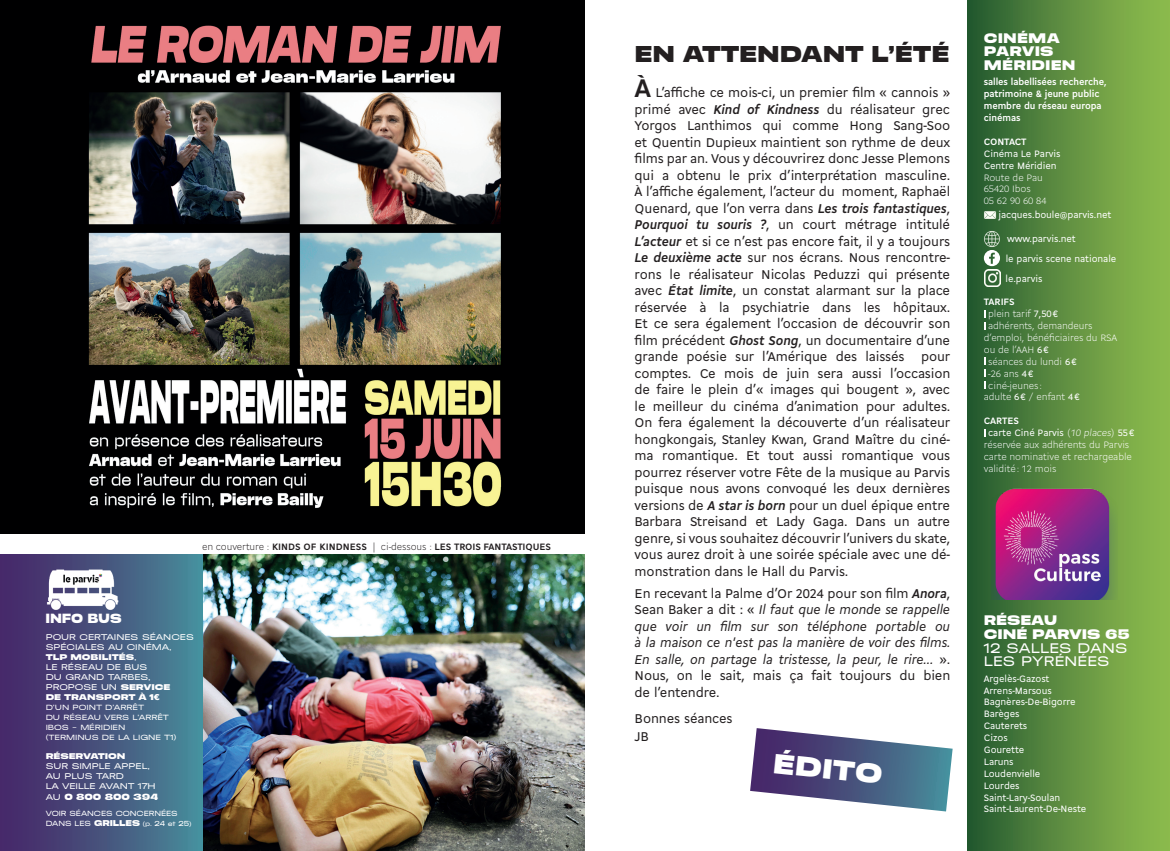
<style>
.page{position:relative;width:1170px;height:851px;background:#fff}
.page>*{position:absolute;margin:0;border:0;box-sizing:border-box;transform-origin:0 0}
.t1{font:900 23.75px "Media Sans Text Extended";color:#fff}
.TITRE{font:900 19.62px "Media Sans Text Extended";letter-spacing:-.01em;color:#231f20}
.TITRE-2{font:13.75px/16.5px "Cogito";letter-spacing:-.01em;color:#231f20;text-align:justify}
.TITRE-3{font:italic 13.75px/16.5px "Cogito";letter-spacing:-.01em;color:#231f20;text-align:justify}
.TITRE-4{font:300 11.88px/13.8px "Media Sans Text Extended";letter-spacing:.005em;color:#fff}
.TITRE-5{font:900 11.88px/13.8px "Media Sans Text Extended";letter-spacing:.01em;color:#fff}
.INFOS_PRATIQUE{font:900 11.88px/13.8px "Media Sans Text Extended";letter-spacing:-.01em;color:#fff}
.t2{font:900 11.38px "Media Sans Text Extended";letter-spacing:-.01em;color:#fff;scale:.91 1}
.INFOS_PRATIQUE-2{font:10px/11.9px "Cogito";letter-spacing:-.01em;color:#fff}
.INFOS_PRATIQUE-3{font:300 10px/11.9px "Cogito";letter-spacing:-.01em;color:#fff}
.INFOS_PRATIQUE-4{font:700 10px/11.9px "Cogito";letter-spacing:-.01em;color:#fff}
.t3{font:700 10px "Cogito";letter-spacing:-.01em;color:#231f20}
.t4{font:900 7.75px "Media Sans Text Extended";letter-spacing:-.01em;color:#fff;scale:1.05 1}
.t5{font:300 7.12px/10px "Media Sans Text Extended";letter-spacing:-.01em;color:#fff;scale:1.05 1}
.t6{font:300 6.38px/10px "Media Sans Text Extended";letter-spacing:-.01em;color:#fff;scale:1.05 1}
.t7{font:300 6.38px/10px "Media Sans Text Extended";letter-spacing:-.01em;color:#fff}
.s1{font-weight:300}
.s2{font-weight:900}
.s3{font-family:"Arial";font-weight:900;font-size:8.25px}
.s4{font-weight:300;font-size:7.12px}
.s5{font-weight:900;font-size:7.25px}
.s6{font-size:5.62px}
.s7{font-size:6.25px}
.s8{font-weight:700;font-size:27.5px}
.s9{font-weight:700;font-style:italic}
.s10{font-style:normal}
.s11{font-weight:700}
.s12{font-weight:400}
</style>
<div class="page">
<div style="left:967px;top:0;width:202px;height:850px;background:linear-gradient(to right,#275b32,#93c04f)"></div>
<svg style="left:983px;top:250px;width:16px;height:16px"></svg>
<svg style="left:983px;top:310px;width:2px;height:19px"></svg>
<svg style="left:983px;top:357px;width:2px;height:31px"></svg>
<svg style="left:983px;top:429px;width:2px;height:7px"></svg>
<img style="left:984px;top:270px;width:16px;height:16px">
<img style="left:991px;top:480px;width:126px;height:119px">
<img style="left:983px;top:231px;width:16px;height:16px">
<img style="left:981px;top:207px;width:16px;height:16px">
<svg style="left:750px;top:728px;width:202px;height:83px"></svg>
<img style="left:202px;top:555px;width:383px;height:295px">
<div style="left:0;top:555px;width:202px;height:295px;background:linear-gradient(to right,#462165,#478a99)"></div>
<img style="left:35px;top:561px;width:97px;height:54px">
<div style="left:0;top:0;width:585px;height:533px;background:#000001"></div>
<img style="left:88px;top:25px;width:414px;height:483px">
<p class="t3" style="left:202px;top:539px;width:350px"><span class="s1">en couverture :</span> KINDS OF KINDNESS <span class="s1">| ci-dessous :</span> LES TROIS FANTASTIQUES</p>
<p class="t2" style="left:45px;top:609px;width:85px">INFO BUS</p>
<p class="t5" style="left:46px;top:631px;width:142px">POUR CERTAINES SÉANCES<br>SPÉCIALES AU CINÉMA,<br><span class="s2">TLP MOBILITÉS</span>,<br>LE RÉSEAU DE BUS<br>DU GRAND TARBES,<br>PROPOSE UN <span class="s2">SERVICE<br>DE TRANSPORT À 1</span><span class="s3">€</span></p>
<p class="t6" style="left:46px;top:701px;width:126px">D’UN POINT D’ARRÊT<br>DU RÉSEAU VERS L’ARRÊT<br>IBOS – MÉRIDIEN (TERMINUS DE LA LIGNE T1)</p>
<p class="t5" style="left:46px;top:750px;width:106px"><span class="s2">RÉSERVATION<br></span>SUR SIMPLE APPEL,<br>AU PLUS TARD<br>LA VEILLE AVANT 17H</p>
<p class="t4" style="left:46px;top:790px;width:108px"><span class="s4">AU</span> 0 800 800 394</p>
<p class="t7" style="left:46px;top:807px;width:147px">VOIR SÉANCES CONCERNÉES<br>DANS LES <span class="s5">GRILLES</span> <span class="s6">(p.</span> <span class="s7">24</span> <span class="s6">et</span> <span class="s7">25</span><span class="s6">)</span></p>
<p class="TITRE" style="left:634px;top:38px;width:316px">EN ATTENDANT L’ÉTÉ</p>
<p class="TITRE-2" style="left:634px;top:83px;width:317px"><span class="s8">À</span> L’affiche ce mois-ci, un premier film « cannois » primé avec <span class="s9">Kind of Kindness</span> du réalisateur grec Yorgos Lanthimos qui comme Hong Sang-Soo et Quentin Dupieux maintient son rythme de deux films par an. Vous y découvrirez donc Jesse Plemons qui a obtenu le prix d’interprétation masculine.<br>À l’affiche également, l’acteur du moment, Raphaël Quenard, que l’on verra dans <span class="s9">Les trois fantastiques</span>, <span class="s9">Pourquoi tu souris ?</span>, un court métrage intitulé <span class="s9">L’acteur</span> et si ce n’est pas encore fait, il y a toujours <span class="s9">Le deuxième acte</span> sur nos écrans. Nous rencontre&shy;rons le réalisateur Nicolas Peduzzi qui présente avec <span class="s9">État limite</span>, un constat alarmant sur la place réservée à la psychiatrie dans les hôpitaux.<br>Et ce sera également l’occasion de découvrir son film précédent <span class="s9">Ghost Song</span>, un documentaire d’une grande poésie sur l’Amérique des laissés pour comptes. Ce mois de juin sera aussi l’occasion de faire le plein d’« images qui bougent », avec le meilleur du cinéma d’animation pour adultes.<br>On fera également la découverte d’un réalisateur hongkongais, Stanley Kwan, Grand Maître du ciné&shy;ma romantique. Et tout aussi romantique vous pourrez réserver votre Fête de la musique au Parvis puisque nous avons convoqué les deux dernières versions de <span class="s9">A star is born</span> pour un duel épique entre Barbara Streisand et Lady Gaga. Dans un autre genre, si vous souhaitez découvrir l’univers du skate, vous aurez droit à une soirée spéciale avec une dé&shy;monstration dans le Hall du Parvis.</p>
<p class="TITRE-3" style="left:634px;top:584px;width:317px"><span class="s10">En recevant la Palme d’Or 2024 pour son film</span> <span class="s11">Anora</span><span class="s10">, Sean Baker a dit : «</span> Il faut que le monde se rappelle que voir un film sur son téléphone portable ou à la maison ce n'est pas la manière de voir des films.<br>En salle, on partage la tristesse, la peur, le rire... <span class="s10">».<br>Nous, on le sait, mais ça fait toujours du bien de l’entendre.</span></p>
<p class="TITRE-2" style="left:634px;top:709px;width:99px">Bonnes séances</p>
<p class="TITRE-2" style="left:634px;top:727px;width:16px">JB</p>
<h1 class="t1" style="left:775px;top:743px;width:112px;rotate:6deg">ÉDITO</h1>
<p class="TITRE-5" style="left:983px;top:30px;width:93px">CINÉMA<br>PARVIS<br>MÉRIDIEN</p>
<p class="INFOS_PRATIQUE-4" style="left:983px;top:76px;width:124px">salles labellisées recherche, patrimoine &amp; jeune public membre du réseau europa cinémas</p>
<p class="INFOS_PRATIQUE-2" style="left:983px;top:135px;width:78px"><span class="s11">CONTACT<br></span>Cinéma Le Parvis<br>Centre Méridien<br><span class="s1">Route de Pau<br>65420 Ibos</span></p>
<p class="INFOS_PRATIQUE-3" style="left:983px;top:194px;width:64px">05 62 90 60 84</p>
<p class="INFOS_PRATIQUE-2" style="left:998px;top:208px;width:114px">jacques.boule@parvis.net</p>
<p class="INFOS_PRATIQUE-2" style="left:1006px;top:232px;width:70px">www.parvis.net</p>
<p class="INFOS_PRATIQUE-2" style="left:1005px;top:252px;width:112px">le parvis scene nationale</p>
<p class="INFOS_PRATIQUE-2" style="left:1005px;top:272px;width:38px">le.parvis</p>
<p class="INFOS_PRATIQUE-4" style="left:983px;top:295px;width:32px">TARIFS</p>
<p class="INFOS_PRATIQUE-3" style="left:988px;top:307px;width:71px">plein tarif <span class="s12">7,50 €</span></p>
<p class="INFOS_PRATIQUE-3" style="left:983px;top:319px;width:135px;text-indent:4px">adhérents, demandeurs d’emploi, bénéficiaires du RSA ou de l’AAH <span class="s12">6 €</span></p>
<p class="INFOS_PRATIQUE-3" style="left:988px;top:355px;width:90px">séances du lundi <span class="s12">6 €</span></p>
<p class="INFOS_PRATIQUE-3" style="left:988px;top:367px;width:47px">-26 ans <span class="s12">4 €</span></p>
<p class="INFOS_PRATIQUE-3" style="left:983px;top:378px;width:97px;text-indent:4px">ciné-jeunes :<br>adulte <span class="s12">6 €</span> / enfant <span class="s12">4 €</span></p>
<p class="INFOS_PRATIQUE-4" style="left:983px;top:414px;width:37px">CARTES</p>
<p class="INFOS_PRATIQUE-3" style="left:983px;top:426px;width:152px;text-indent:4px"><span class="s12">carte Ciné Parvis</span> (10 places) <span class="s12">55 € </span>réservée aux adhérents du Parvis carte nominative et rechargeable validité : 12 mois</p>
<p class="INFOS_PRATIQUE" style="left:983px;top:612px;width:147px">RÉSEAU<br>CINÉ PARVIS 65</p>
<p class="TITRE-4" style="left:983px;top:639px;width:145px">12 SALLES DANS<br>LES PYRÉNÉES</p>
<p class="INFOS_PRATIQUE-2" style="left:983px;top:671px;width:93px">Argelès-Gazost<br>Arrens-Marsous<br>Bagnères-De-Bigorre<br>Barèges<br>Cauterets<br>Cizos<br>Gourette<br>Laruns<br>Loudenvielle</p>
<p class="INFOS_PRATIQUE-2" style="left:983px;top:778px;width:104px">Lourdes<br>Saint-Lary-Soulan<br>Saint-Laurent-De-Neste</p>
</div>
